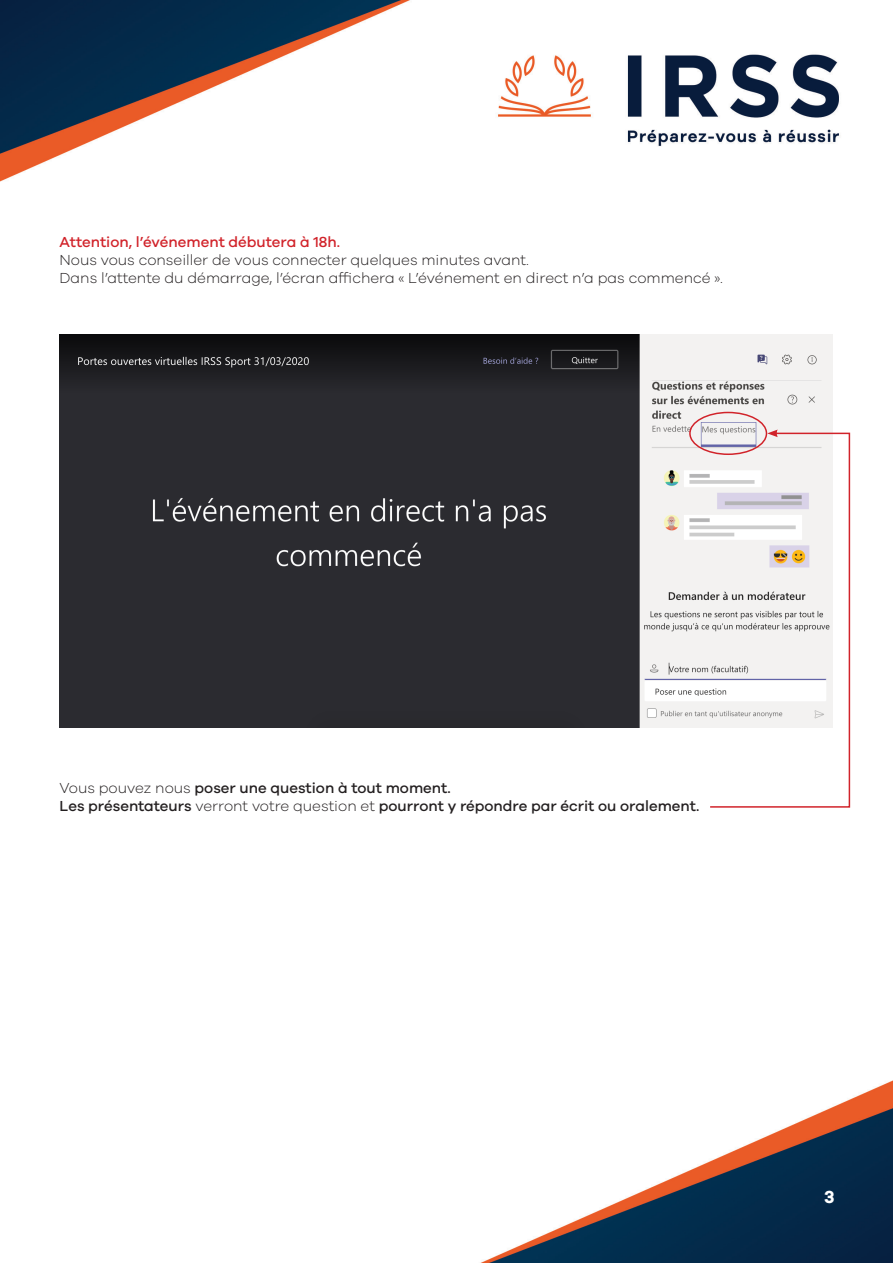
<style>
.page{position:relative;width:893px;height:1263px;background:#fff}
.page>*{position:absolute;margin:0;border:0;box-sizing:border-box;transform-origin:0 0}
.t1{font:700 18px "Galano Grotesque";color:#fff}
.t2{font:300 15px/18px "Galano Grotesque";color:#231f20}
.t3{font:500 15px/18px "Galano Grotesque";color:#231f20}
.s1{font-weight:500;color:#d1232a}
.s2{font-weight:300}
</style>
<div class="page">
<img style="left:0;top:0;width:893px;height:1263px">
<img style="left:60px;top:334px;width:773px;height:393px">
<div style="left:689px;top:412px;width:78px;height:43px;border:2px solid #d1232a;border-radius:50%"></div>
<svg style="left:709px;top:432px;width:142px;height:376px"></svg>
<svg style="left:767px;top:429px;width:11px;height:8px"></svg>
<p class="t2" style="left:60px;top:232px;width:665px"><span class="s1">Attention, l’événement débutera à 18h.<br></span>Nous vous conseiller de vous connecter quelques minutes avant.<br>Dans l’attente du démarrage, l’écran affichera « L’événement en direct n’a pas commencé ».</p>
<p class="t3" style="left:60px;top:779px;width:641px"><span class="s2">Vous pouvez nous</span> poser une question à tout moment.<br>Les présentateurs <span class="s2">verront votre question et</span> pourront y répondre par écrit ou oralement.</p>
<p class="t1" style="left:824px;top:1186px;width:12px">3</p>
</div>
